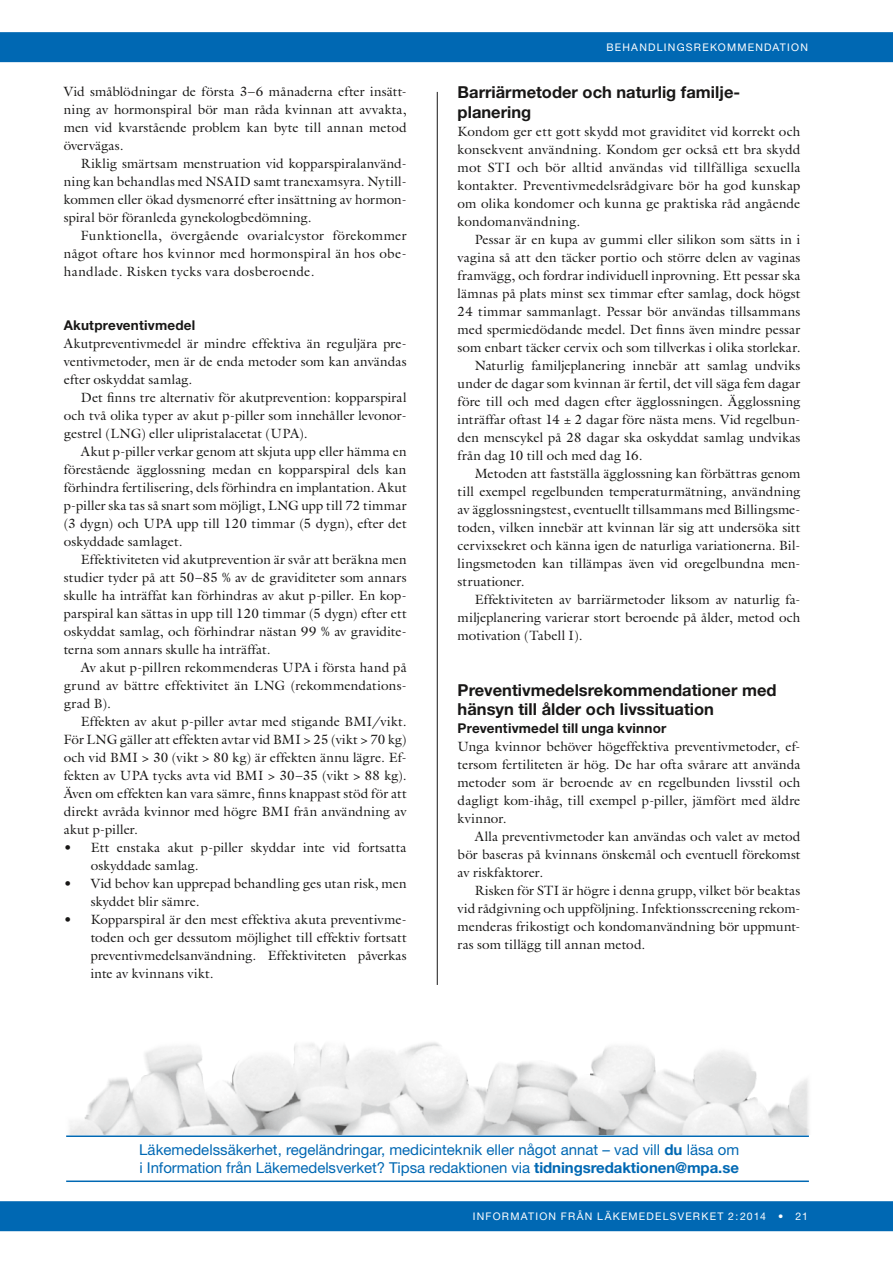
<style>
.page{position:relative;width:893px;height:1263px;background:#fff}
.page>*{position:absolute;margin:0;border:0;box-sizing:border-box;transform-origin:0 0}
.t1{font:700 16.5px/19.8px "Helvetica Neue";color:#181716}
.t2{font:15px/18px "Helvetica Neue";color:#0068b3}
.t3{font:13.5px/18px "Galliard LT";letter-spacing:.005em;color:#181716;text-align:justify}
.t4{font:700 13.5px "Helvetica Neue";letter-spacing:.015em;color:#181716}
.t5{font:10.5px "Helvetica Neue";letter-spacing:.12em;color:#fff}
.s1{font-weight:700}
</style>
<div class="page">
<div style="left:0;top:1201px;width:893px;height:30px;background:#0068b3"></div>
<div style="left:0;top:32px;width:893px;height:30px;background:#0068b3"></div>
<hr style="left:437px;top:92px;width:1px;height:893px;background:#181716">
<img style="left:69px;top:1042px;width:740px;height:93px">
<hr style="left:66px;top:1180px;width:743px;height:2px;background:#0068b3">
<hr style="left:66px;top:1135px;width:743px;height:2px;background:#0068b3">
<p class="t3" style="left:64px;top:82px;width:344px">Vid småblödningar de första 3–6 månaderna efter insätt&shy;ning av hormonspiral bör man råda kvinnan att avvakta, men vid kvarstående problem kan byte till annan metod övervägas.</p>
<p class="t3" style="left:64px;top:154px;width:344px;text-indent:17px">Riklig smärtsam menstruation vid kopparspiralanvänd&shy;ning kan behandlas med NSAID samt tranexamsyra. Nytill&shy;kommen eller ökad dysmenorré efter insättning av hormon&shy;spiral bör föranleda gynekologbedömning.</p>
<p class="t3" style="left:64px;top:226px;width:344px;text-indent:17px">Funktionella, övergående ovarialcystor förekommer något oftare hos kvinnor med hormonspiral än hos obe&shy;handlade. Risken tycks vara dosberoende.</p>
<p class="t4" style="left:64px;top:316px;width:133px">Akutpreventivmedel</p>
<p class="t3" style="left:64px;top:334px;width:344px">Akutpreventivmedel är mindre effektiva än reguljära pre&shy;ventivmetoder, men är de enda metoder som kan användas efter oskyddat samlag.</p>
<p class="t3" style="left:64px;top:388px;width:344px;text-indent:17px">Det finns tre alternativ för akutprevention: kopparspiral och två olika typer av akut p-piller som innehåller levonor&shy;gestrel (LNG) eller ulipristalacetat (UPA).</p>
<p class="t3" style="left:64px;top:442px;width:344px;text-indent:17px">Akut p-piller verkar genom att skjuta upp eller hämma en förestående ägglossning medan en kopparspiral dels kan förhindra fertilisering, dels förhindra en implantation. Akut p-piller ska tas så snart som möjligt, LNG upp till 72 timmar (3 dygn) och UPA upp till 120 timmar (5 dygn), efter det oskyddade samlaget.</p>
<p class="t3" style="left:64px;top:550px;width:344px;text-indent:17px">Effektiviteten vid akutprevention är svår att beräkna men studier tyder på att 50–85 % av de graviditeter som annars skulle ha inträffat kan förhindras av akut p-piller. En kop&shy;parspiral kan sättas in upp till 120 timmar (5 dygn) efter ett oskyddat samlag, och förhindrar nästan 99 % av gravidite&shy;terna som annars skulle ha inträffat.</p>
<p class="t3" style="left:64px;top:658px;width:344px;text-indent:17px">Av akut p-pillren rekommenderas UPA i första hand på grund av bättre effektivitet än LNG (rekommendations&shy;grad B).</p>
<p class="t3" style="left:64px;top:712px;width:344px;text-indent:17px">Effekten av akut p-piller avtar med stigande BMI/vikt.<br>För LNG gäller att effekten avtar vid BMI &gt; 25 (vikt &gt; 70 kg) och vid BMI &gt; 30 (vikt &gt; 80 kg) är effekten ännu lägre. Ef&shy;fekten av UPA tycks avta vid BMI &gt; 30–35 (vikt &gt; 88 kg).<br>Även om effekten kan vara sämre, finns knappast stöd för att direkt avråda kvinnor med högre BMI från användning av akut p-piller.</p>
<p class="t3" style="left:91px;top:838px;width:317px;text-indent:-27px">• Ett enstaka akut p-piller skyddar inte vid fortsatta oskyddade samlag.</p>
<p class="t3" style="left:91px;top:874px;width:317px;text-indent:-27px">• Vid behov kan upprepad behandling ges utan risk, men skyddet blir sämre.</p>
<p class="t3" style="left:91px;top:910px;width:317px;text-indent:-27px">• Kopparspiral är den mest effektiva akuta preventivme&shy;toden och ger dessutom möjlighet till effektiv fortsatt preventivmedelsanvändning. Effektiviteten påverkas inte av kvinnans vikt.</p>
<p class="t5" style="left:606px;top:41px;width:203px">behandli ngsrekommendation</p>
<p class="t1" style="left:458px;top:82px;width:284px">Barriärmetoder och naturlig familje&shy;planering</p>
<p class="t3" style="left:458px;top:122px;width:344px">Kondom ger ett gott skydd mot graviditet vid korrekt och konsekvent användning. Kondom ger också ett bra skydd mot STI och bör alltid användas vid tillfälliga sexuella kontakter. Preventivmedelsrådgivare bör ha god kunskap om olika kondomer och kunna ge praktiska råd angående kondomanvändning.</p>
<p class="t3" style="left:475px;top:230px;width:327px">Pessar är en kupa av gummi eller silikon som sätts in i</p>
<p class="t3" style="left:458px;top:248px;width:344px">vagina så att den täcker portio och större delen av vaginas</p>
<p class="t3" style="left:458px;top:266px;width:344px">framvägg, och fordrar individuell inprovning. Ett pessar ska</p>
<p class="t3" style="left:458px;top:284px;width:344px">lämnas på plats minst sex timmar efter samlag, dock högst</p>
<p class="t3" style="left:458px;top:302px;width:344px">24 timmar sammanlagt. Pessar bör användas tillsammans</p>
<p class="t3" style="left:458px;top:320px;width:344px">med spermiedödande medel. Det finns även mindre pessar</p>
<p class="t3" style="left:458px;top:338px;width:344px">som enbart täcker cervix och som tillverkas i olika storlekar.</p>
<p class="t3" style="left:475px;top:356px;width:327px">Naturlig familjeplanering innebär att samlag undviks</p>
<p class="t3" style="left:458px;top:374px;width:344px">under de dagar som kvinnan är fertil, det vill säga fem dagar</p>
<p class="t3" style="left:458px;top:392px;width:344px">före till och med dagen efter ägglossningen. Ägglossning</p>
<p class="t3" style="left:458px;top:410px;width:344px">inträffar oftast 14 ± 2 dagar före nästa mens. Vid regelbun-</p>
<p class="t3" style="left:458px;top:428px;width:344px">den menscykel på 28 dagar ska oskyddat samlag undvikas</p>
<p class="t3" style="left:458px;top:446px;width:186px">från dag 10 till och med dag 16.</p>
<p class="t3" style="left:475px;top:464px;width:327px">Metoden att fastställa ägglossning kan förbättras genom</p>
<p class="t3" style="left:458px;top:482px;width:344px">till exempel regelbunden temperaturmätning, användning</p>
<p class="t3" style="left:458px;top:500px;width:344px">av ägglossningstest, eventuellt tillsammans med Billingsme-</p>
<p class="t3" style="left:458px;top:518px;width:344px">toden, vilken innebär att kvinnan lär sig att undersöka sitt</p>
<p class="t3" style="left:458px;top:536px;width:344px">cervixsekret och känna igen de naturliga variationerna. Bil-</p>
<p class="t3" style="left:458px;top:554px;width:344px">lingsmetoden kan tillämpas även vid oregelbundna men-</p>
<p class="t3" style="left:458px;top:572px;width:68px">struationer.</p>
<p class="t3" style="left:475px;top:590px;width:327px">Effektiviteten av barriärmetoder liksom av naturlig fa-</p>
<p class="t3" style="left:458px;top:608px;width:344px">miljeplanering varierar stort beroende på ålder, metod och</p>
<p class="t3" style="left:458px;top:626px;width:127px">motivation (Tabell I).</p>
<p class="t1" style="left:458px;top:679px;width:320px">Preventivmedelsrekommendationer med hänsyn till ålder och livssituation</p>
<p class="t4" style="left:458px;top:720px;width:210px">Preventivmedel till unga kvinnor</p>
<p class="t3" style="left:458px;top:738px;width:344px">Unga kvinnor behöver högeffektiva preventivmetoder, ef&shy;tersom fertiliteten är hög. De har ofta svårare att använda metoder som är beroende av en regelbunden livsstil och dagligt kom-ihåg, till exempel p-piller, jämfört med äldre kvinnor.</p>
<p class="t3" style="left:458px;top:828px;width:344px;text-indent:17px">Alla preventivmetoder kan användas och valet av metod bör baseras på kvinnans önskemål och eventuell förekomst av riskfaktorer.</p>
<p class="t3" style="left:458px;top:882px;width:344px;text-indent:17px">Risken för STI är högre i denna grupp, vilket bör beaktas vid rådgivning och uppföljning. Infektionsscreening rekom&shy;menderas frikostigt och kondomanvändning bör uppmunt&shy;ras som tillägg till annan metod.</p>
<p class="t2" style="left:139px;top:1141px;width:601px">Läkemedelssäkerhet, regeländringar, medicinteknik eller något annat – vad vill <span class="s1">du</span> läsa om i Information från Läkemedelsverket? Tipsa redaktionen via <span class="s1">tidningsredaktionen@mpa.se</span></p>
<p class="t5" style="left:473px;top:1210px;width:337px">Information från Läkemedelsverket 2:2014 • 21</p>
</div>
